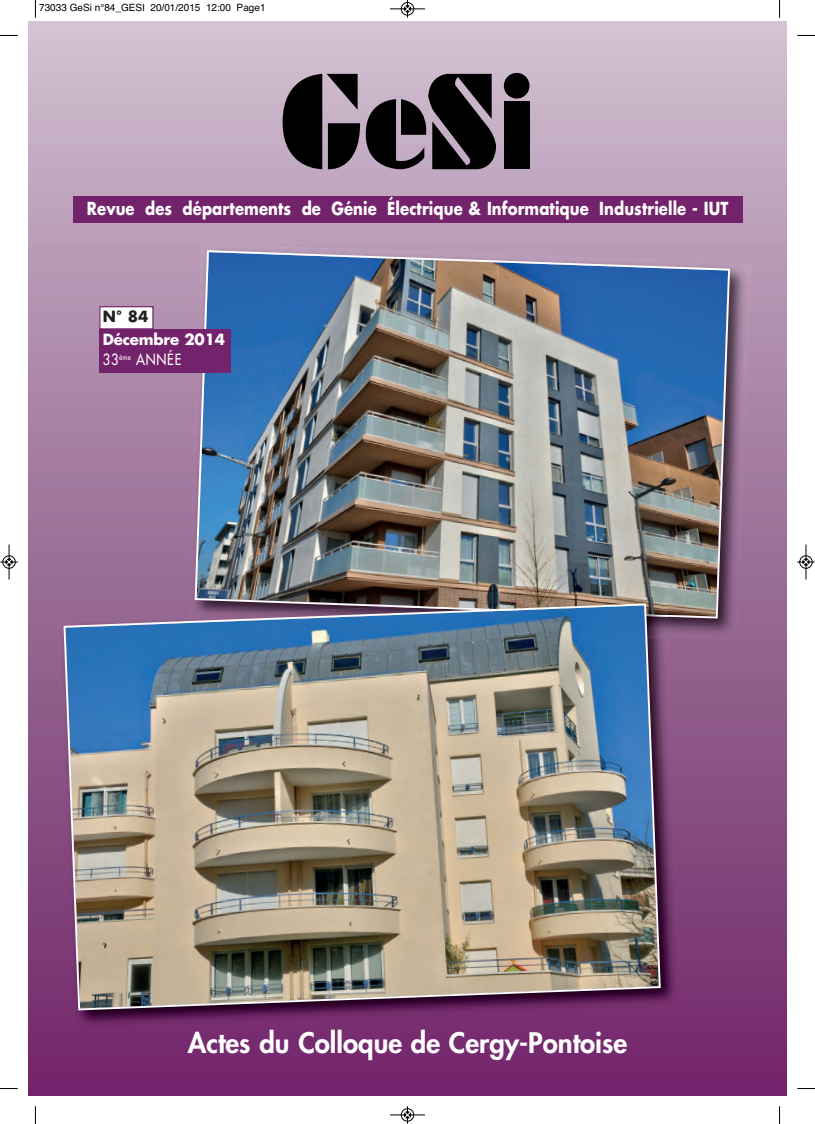
<style>
.page{position:relative;width:815px;height:1124px;background:#fff}
.page>*{position:absolute;margin:0;border:0;box-sizing:border-box;transform-origin:0 0}
.t1{font:800 27.5px "Futura";color:#fff}
.t2{font:700 17.5px "Futura";letter-spacing:.005em;color:#fff;scale:.85 1}
.t3{font:700 15px/20.1px "Futura";letter-spacing:-.015em;color:#fff}
.t4{font:700 15px "Futura";color:#231f20}
.t5{font:10px "Helvetica";color:#000}
.s1{font-weight:400}
</style>
<div class="page">
<div style="left:28px;top:21px;width:759px;height:1074px;background:linear-gradient(to bottom,#cebdcd,#6e2466)"></div>
<img style="left:188px;top:243px;width:564px;height:397px">
<img style="left:194px;top:249px;width:537px;height:370px">
<img style="left:56px;top:615px;width:627px;height:417px">
<img style="left:419px;top:596px;width:249px;height:19px">
<img style="left:63px;top:602px;width:599px;height:409px">
<div style="left:73px;top:196px;width:669px;height:27px;background:#73236b"></div>
<svg style="left:283px;top:74px;width:77px;height:99px;background:#494149"></svg>
<div style="left:504px;top:102px;width:26px;height:67px;background:#000"></div>
<div style="left:504px;top:73px;width:25px;height:25px;background:#000;border-radius:50%"></div>
<svg style="left:366px;top:74px;width:130px;height:96px;background:#4f474f"></svg>
<div style="left:99px;top:329px;width:131px;height:43px;background:#73236b"></div>
<div style="left:100px;top:306px;width:53px;height:23px;background:#fff"></div>
<div style="left:99px;top:306px;width:55px;height:23px;border:1px solid #73236b"></div>
<svg style="left:35px;top:0;width:1px;height:18px"></svg>
<svg style="left:0;top:35px;width:18px;height:1px"></svg>
<svg style="left:779px;top:0;width:1px;height:18px"></svg>
<svg style="left:797px;top:35px;width:18px;height:1px"></svg>
<svg style="left:35px;top:1106px;width:1px;height:17px"></svg>
<svg style="left:0;top:1088px;width:18px;height:1px"></svg>
<svg style="left:779px;top:1106px;width:1px;height:17px"></svg>
<svg style="left:797px;top:1088px;width:18px;height:1px"></svg>
<div style="left:401px;top:2px;width:13px;height:14px;border:1px solid #fff;border-radius:50%"></div>
<hr style="left:390px;top:9px;width:35px;height:1px;background:#000">
<div style="left:401px;top:2px;width:13px;height:13px;border:1px solid #000;border-radius:50%"></div>
<svg style="left:404px;top:0;width:7px;height:18px"></svg>
<hr style="left:390px;top:1114px;width:35px;height:1px;background:#000">
<div style="left:401px;top:1108px;width:13px;height:13px;border:1px solid #000;border-radius:50%"></div>
<svg style="left:404px;top:1106px;width:7px;height:17px"></svg>
<div style="left:2px;top:555px;width:14px;height:13px;border:1px solid #fff;border-radius:50%"></div>
<hr style="left:9px;top:544px;width:1px;height:35px;background:#000">
<div style="left:3px;top:555px;width:12px;height:13px;border:1px solid #000;border-radius:50%"></div>
<svg style="left:0;top:558px;width:18px;height:7px"></svg>
<div style="left:799px;top:555px;width:14px;height:13px;border:1px solid #fff;border-radius:50%"></div>
<hr style="left:806px;top:544px;width:1px;height:35px;background:#000">
<div style="left:800px;top:555px;width:12px;height:13px;border:1px solid #000;border-radius:50%"></div>
<svg style="left:797px;top:558px;width:18px;height:7px"></svg>
<p class="t5" style="left:39px;top:2px;width:228px">73033 GeSi n°84_GESI 20/01/2015 12:00 Page1</p>
<p class="t2" style="left:87px;top:201px;width:756px">Revue des départements de Génie Électrique &amp; Informatique Industrielle - IUT</p>
<p class="t4" style="left:103px;top:309px;width:47px">N° 84</p>
<p class="t3" style="left:103px;top:331px;width:124px">Décembre 2014<br><span class="s1">33</span><sup>ème</sup> <span class="s1">ANNÉE</span></p>
<h1 class="t1" style="left:188px;top:1029px;width:441px">Actes du Colloque de Cergy-Pontoise</h1>
</div>
